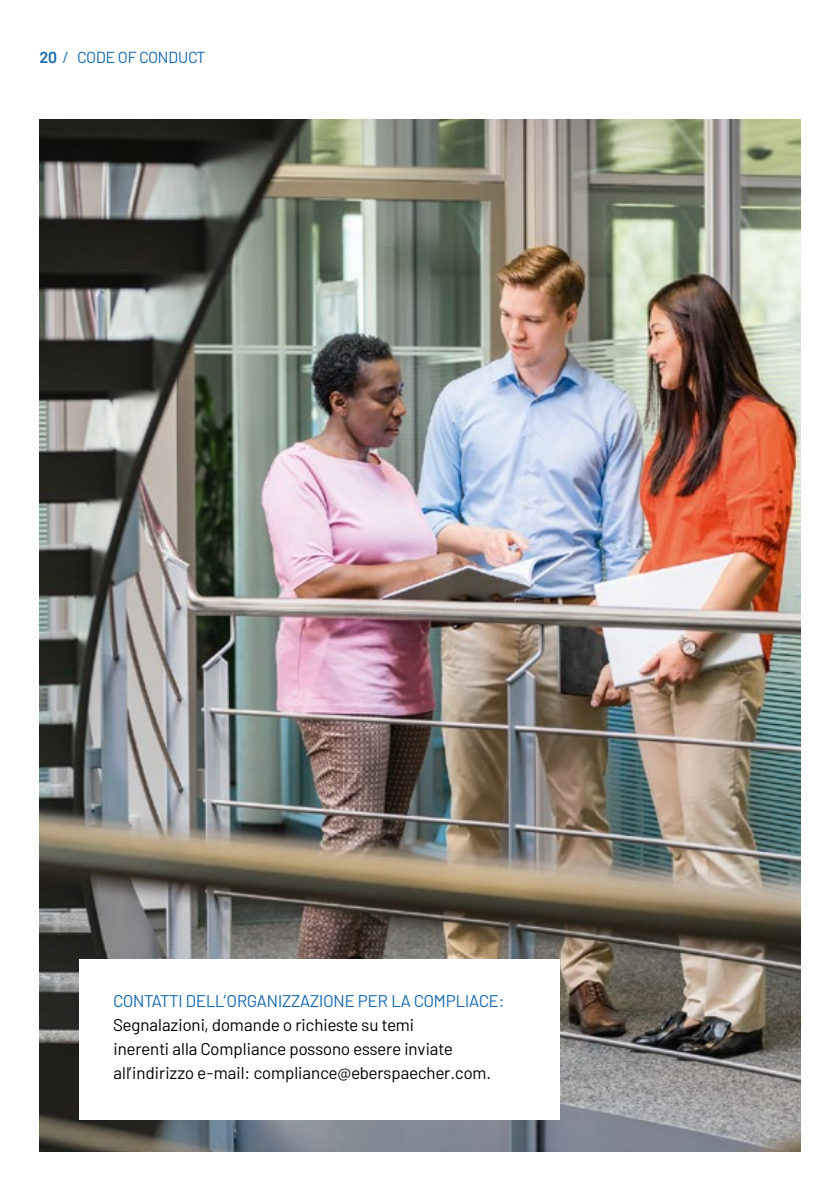
<style>
.page{position:relative;width:840px;height:1191px;background:#fff}
.page>*{position:absolute;margin:0;border:0;box-sizing:border-box;transform-origin:0 0}
.t1{font:17px/24px "Barlow";color:#000}
.t2{font:17px "Barlow";color:#1368b1}
.t3{font:16px "Barlow";color:#1368b1}
.s1{font-weight:600}
</style>
<div class="page">
<img style="left:40px;top:119px;width:759px;height:1032px">
<div style="left:79px;top:959px;width:480px;height:161px;background:#fff"></div>
<p class="t3" style="left:40px;top:46px;width:167px"><span class="s1">20</span> / CODE OF CONDUCT</p>
<p class="t2" style="left:113px;top:989px;width:392px">CONTATTI DELL’ORGANIZZAZIONE PER LA COMPLIACE:</p>
<p class="t1" style="left:113px;top:1012px;width:376px">Segnalazioni, domande o richieste su temi<br>inerenti alla Compliance possono essere inviate all’indirizzo e-mail: compliance@eberspaecher.com.</p>
</div>
